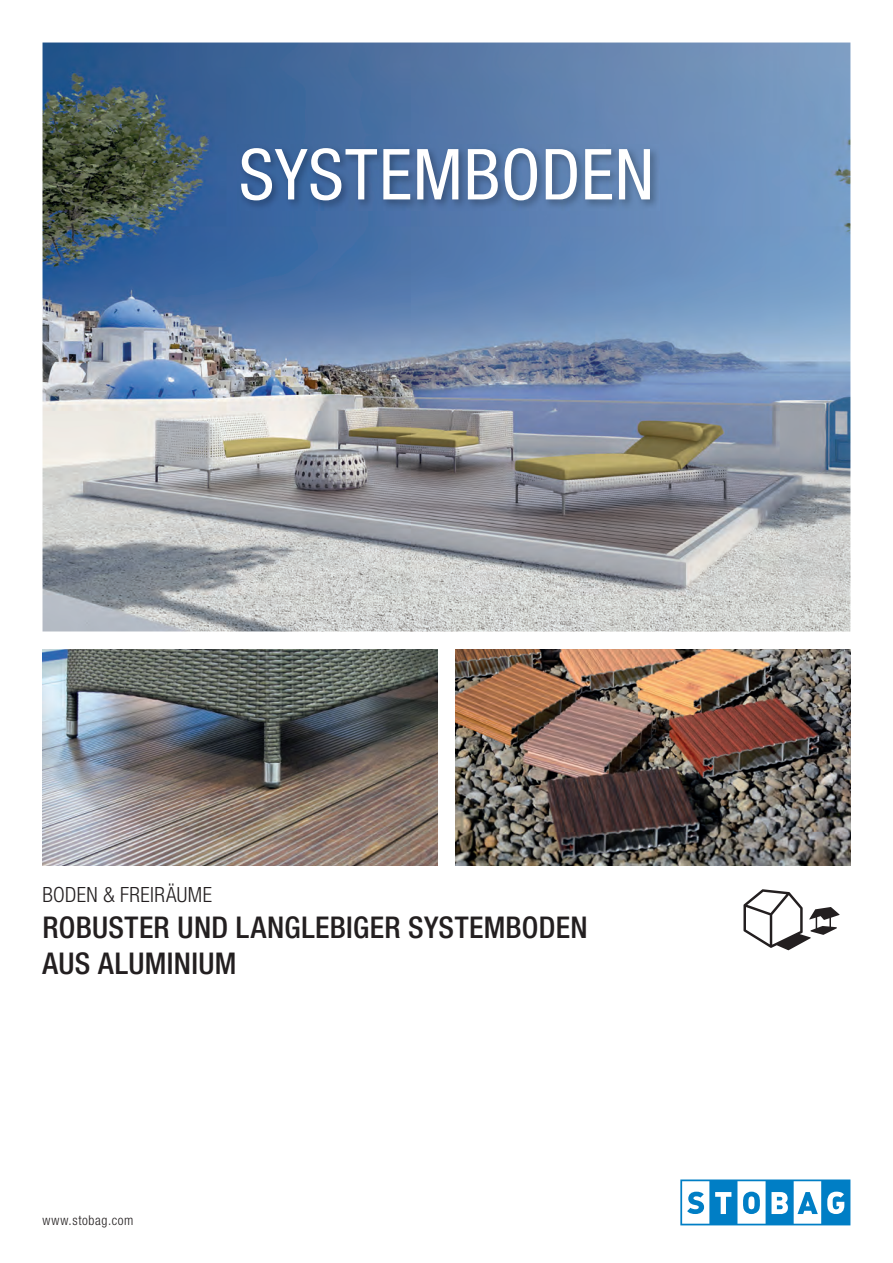
<style>
.page{position:relative;width:893px;height:1263px;background:#fff}
.page>*{position:absolute;margin:0;border:0;box-sizing:border-box;transform-origin:0 0}
.t1{font:condensed 70.5px "Helvetica Neue LT Pro";letter-spacing:.015em;color:#fff}
.t2{font:500 condensed 30px/36px "Helvetica Neue LT Pro";letter-spacing:.01em;color:#231f20}
.t3{font:300 condensed 21px "Helvetica Neue LT Pro";letter-spacing:.02em;color:#231f20}
.t4{font:300 condensed 13.5px "Helvetica Neue LT Pro";letter-spacing:.05em;color:#231f20}
</style>
<div class="page">
<svg style="left:680px;top:1179px;width:170px;height:46px"></svg>
<img style="left:43px;top:43px;width:807px;height:588px">
<img style="left:43px;top:649px;width:395px;height:216px">
<img style="left:455px;top:649px;width:395px;height:216px">
<svg style="left:743px;top:889px;width:97px;height:61px"></svg>
<img style="left:237px;top:144px;width:423px;height:66px">
<h1 class="t1" style="left:239px;top:134px;width:417px">SYSTEMBODEN</h1>
<p class="t3" style="left:43px;top:882px;width:171px">BODEN &amp; FREIRÄUME</p>
<p class="t2" style="left:43px;top:908px;width:547px">ROBUSTER UND LANGLEBIGER SYSTEMBODEN<br>AUS ALUMINIUM</p>
<p class="t4" style="left:43px;top:1213px;width:92px">www.stobag.com</p>
</div>
